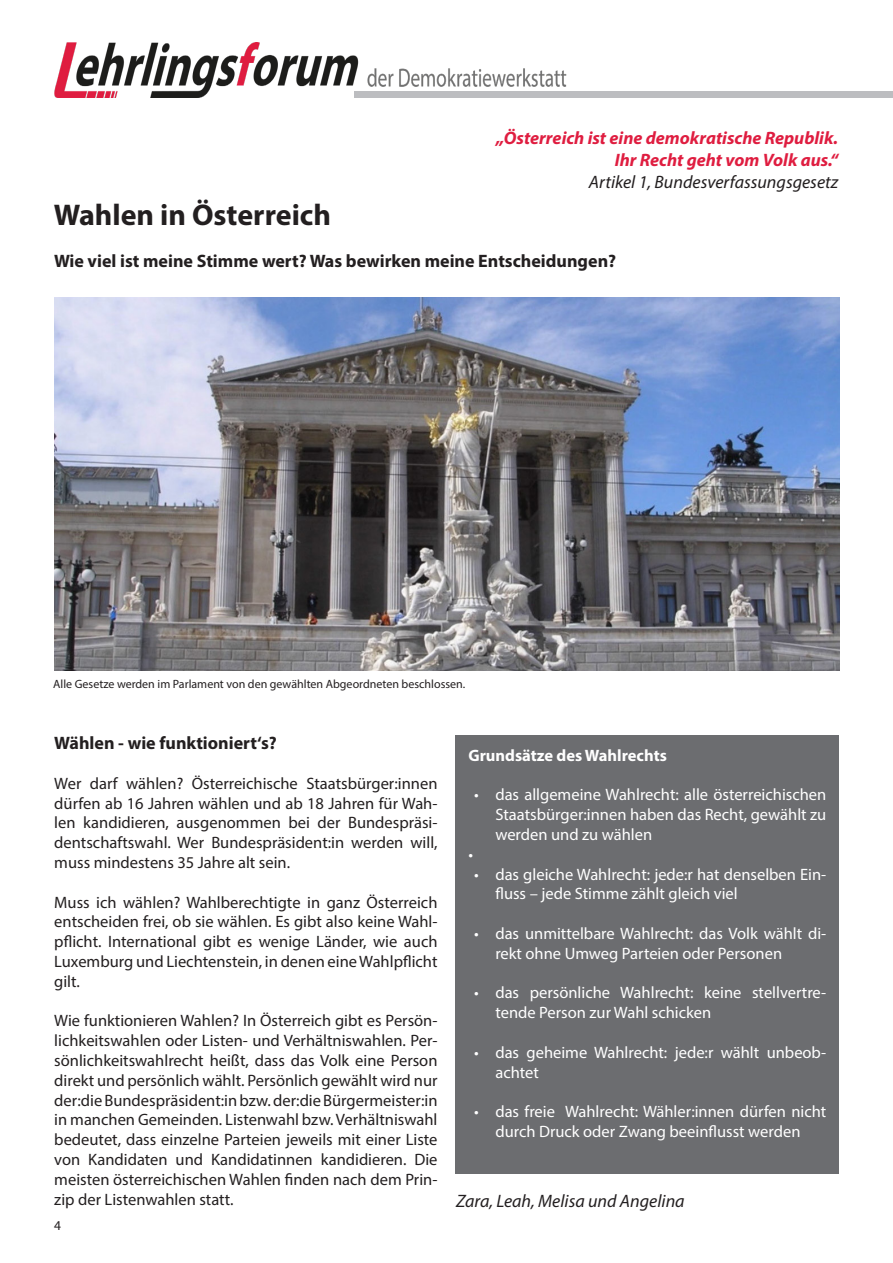
<style>
.page{position:relative;width:893px;height:1263px;background:#fff}
.page>*{position:absolute;margin:0;border:0;box-sizing:border-box;transform-origin:0 0}
.t1{font:700 30px "Myriad Pro";color:#231f20}
.t2{font:700 18px "Myriad Pro";color:#231f20}
.t3{font:italic 700 18px "Myriad Pro";color:#df1d40}
.t4{font:italic 18px "Myriad Pro";color:#231f20}
.t5{font:16.5px/19.8px "Myriad Pro";color:#231f20;text-align:justify}
.t6{font:16.5px/19.8px "Myriad Pro";color:#fff}
.t7{font:700 16.5px "Myriad Pro";color:#fff}
.t8{font:13.5px "Myriad Pro";color:#231f20}
.t9{font:12px "Myriad Pro";color:#231f20}
</style>
<div class="page">
<img style="left:54px;top:42px;width:513px;height:56px">
<div style="left:354px;top:91px;width:539px;height:7px;background:#bcbdc0"></div>
<div style="left:456px;top:736px;width:383px;height:438px;background:#6c6d70"></div>
<img style="left:54px;top:297px;width:785px;height:374px">
<p class="t3" style="left:496px;top:127px;width:344px">„Österreich ist eine demokratische Republik.</p>
<p class="t3" style="left:615px;top:148px;width:225px">Ihr Recht geht vom Volk aus.“</p>
<p class="t4" style="left:589px;top:170px;width:251px">Artikel 1, Bundesverfassungsgesetz</p>
<p class="t1" style="left:54px;top:195px;width:279px">Wahlen in Österreich</p>
<p class="t2" style="left:54px;top:249px;width:564px">Wie viel ist meine Stimme wert? Was bewirken meine Entscheidungen?</p>
<p class="t9" style="left:53px;top:677px;width:413px">Alle Gesetze werden im Parlament von den gewählten Abgeordneten beschlossen.</p>
<p class="t2" style="left:54px;top:731px;width:224px">Wählen - wie funktioniert‘s?</p>
<p class="t5" style="left:54px;top:773px;width:385px">Wer darf wählen? Österreichische Staatsbürger:innen dürfen ab 16 Jahren wählen und ab 18 Jahren für Wah&shy;len kandidieren, ausgenommen bei der Bundespräsi&shy;dentschaftswahl. Wer Bundespräsident:in werden will, muss mindestens 35 Jahre alt sein.</p>
<p class="t5" style="left:54px;top:892px;width:385px">Muss ich wählen? Wahlberechtigte in ganz Österreich entscheiden frei, ob sie wählen. Es gibt also keine Wahl&shy;pflicht. International gibt es wenige Länder, wie auch Luxemburg und Liechtenstein, in denen eine Wahlpflicht gilt.</p>
<p class="t5" style="left:54px;top:1011px;width:385px">Wie funktionieren Wahlen? In Österreich gibt es Persön&shy;lichkeitswahlen oder Listen- und Verhältniswahlen. Per&shy;sönlichkeitswahlrecht heißt, dass das Volk eine Person direkt und persönlich wählt. Persönlich gewählt wird nur der:die Bundespräsident:in bzw. der:die Bürgermeister:in in manchen Gemeinden. Listenwahl bzw. Verhältniswahl bedeutet, dass einzelne Parteien jeweils mit einer Liste von Kandidaten und Kandidatinnen kandidieren. Die meisten österreichischen Wahlen finden nach dem Prin&shy;zip der Listenwahlen statt.</p>
<p class="t8" style="left:54px;top:1217px;width:8px">4</p>
<p class="t7" style="left:468px;top:744px;width:200px">Grundsätze des Wahlrechts</p>
<p class="t6" style="left:495px;top:785px;width:332px;text-align:justify;text-indent:-21px">• das allgemeine Wahlrecht: alle österreichischen Staatsbürger:innen haben das Recht, gewählt zu werden und zu wählen</p>
<p class="t6" style="left:468px;top:844px;width:6px">•</p>
<p class="t6" style="left:495px;top:864px;width:332px;text-indent:-21px">• das gleiche Wahlrecht: jede:r hat denselben Ein&shy;fluss – jede Stimme zählt gleich viel</p>
<p class="t6" style="left:495px;top:923px;width:332px;text-indent:-21px">• das unmittelbare Wahlrecht: das Volk wählt di&shy;rekt ohne Umweg Parteien oder Personen</p>
<p class="t6" style="left:495px;top:983px;width:332px;text-indent:-21px">• das persönliche Wahlrecht: keine stellvertre&shy;tende Person zur Wahl schicken</p>
<p class="t6" style="left:495px;top:1042px;width:332px;text-indent:-21px">• das geheime Wahlrecht: jede:r wählt unbeob&shy;achtet</p>
<p class="t6" style="left:474px;top:1101px;width:354px;text-align:center">• das freie Wahlrecht: Wähler:innen dürfen nicht durch Druck oder Zwang beeinflusst werden</p>
<p class="t4" style="left:456px;top:1189px;width:230px">Zara, Leah, Melisa und Angelina</p>
</div>
